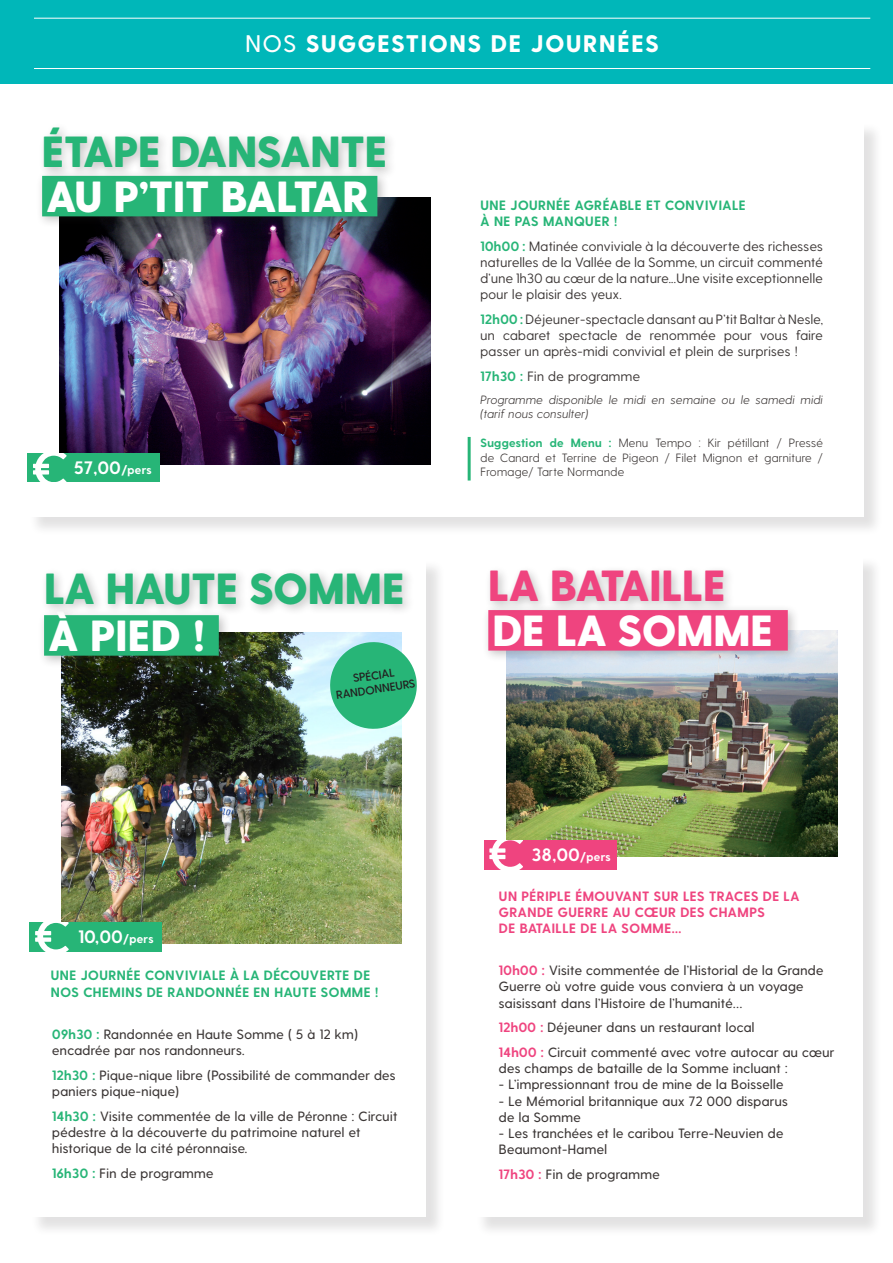
<style>
.page{position:relative;width:893px;height:1263px;background:#fff}
.page>*{position:absolute;margin:0;border:0;box-sizing:border-box;transform-origin:0 0}
.t1{font:800 43.5px "Greycliff CF";color:#fff}
.t2{font:800 43.5px "Greycliff CF";color:#27b577}
.t3{font:800 43.5px "Greycliff CF";color:#ef447f}
.t4{font:800 24px "Greycliff CF";letter-spacing:.075em;color:#fff}
.t5{font:700 18px "Greycliff CF";letter-spacing:.03em;color:#fff}
.t6{font:500 13.5px/16.2px "Greycliff CF";letter-spacing:.03em;color:#3b3635}
.t7{font:13.5px/16.2px "Greycliff CF";letter-spacing:.03em;color:#3b3635;text-align:justify}
.t8{font:700 13.5px/16.2px "Greycliff CF";letter-spacing:.04em;color:#27b577}
.t9{font:700 13.5px/16.2px "Greycliff CF";letter-spacing:.04em;color:#ef447f}
.t10{font:300 12px/14.4px "Greycliff CF";letter-spacing:.03em;color:#3b3635;text-align:justify}
.t11{font:italic 300 12px/14.4px "Greycliff CF";letter-spacing:.03em;color:#3b3635}
.t12{font:600 11.55px/13.8px "Greycliff CF";color:#231f20;text-align:center}
.s1{font-weight:500}
.s2{font-size:12px}
.s3{font-weight:700;color:#27b577}
.s4{font-weight:700;color:#ef447f}
</style>
<div class="page">
<div style="left:0;top:0;width:893px;height:84px;background:#00b7b9"></div>
<hr style="left:34px;top:68px;width:836px;height:1px;background:#fff">
<hr style="left:34px;top:18px;width:836px;height:1px;background:#fff">
<div style="left:28px;top:122px;width:855px;height:414px;background:#231f20;opacity:.13"></div>
<div style="left:27px;top:121px;width:837px;height:396px;background:#fff"></div>
<img style="left:60px;top:197px;width:370px;height:268px">
<div style="left:36px;top:170px;width:354px;height:59px;background:#231f20;opacity:.27"></div>
<div style="left:42px;top:176px;width:335px;height:40px;background:#27b577"></div>
<div style="left:38px;top:122px;width:359px;height:57px;background:#231f20;opacity:.27"></div>
<div style="left:27px;top:453px;width:132px;height:28px;background:#27b577"></div>
<svg style="left:33px;top:453px;width:34px;height:28px"></svg>
<div style="left:476px;top:556px;width:407px;height:681px;background:#231f20;opacity:.13"></div>
<div style="left:474px;top:555px;width:389px;height:662px;background:#fff"></div>
<img style="left:506px;top:631px;width:331px;height:226px">
<div style="left:482px;top:604px;width:318px;height:59px;background:#231f20;opacity:.27"></div>
<div style="left:488px;top:610px;width:300px;height:41px;background:#ef447f"></div>
<div style="left:484px;top:565px;width:251px;height:48px;background:#231f20;opacity:.27"></div>
<div style="left:484px;top:840px;width:133px;height:30px;background:#ef447f"></div>
<svg style="left:489px;top:840px;width:34px;height:30px"></svg>
<hr style="left:468px;top:437px;width:3px;height:43px;background:#27b577">
<div style="left:31px;top:559px;width:415px;height:678px;background:#231f20;opacity:.13"></div>
<div style="left:29px;top:558px;width:397px;height:659px;background:#fff"></div>
<img style="left:62px;top:633px;width:340px;height:310px">
<div style="left:38px;top:606px;width:193px;height:62px;background:#231f20;opacity:.27"></div>
<div style="left:44px;top:615px;width:175px;height:41px;background:#27b577"></div>
<div style="left:40px;top:568px;width:374px;height:48px;background:#231f20;opacity:.27"></div>
<div style="left:29px;top:922px;width:133px;height:29px;background:#27b577"></div>
<svg style="left:35px;top:922px;width:34px;height:29px"></svg>
<svg style="left:327px;top:639px;width:90px;height:93px"></svg>
<p class="t4" style="left:246px;top:29px;width:415px"><span class="s1">NOS</span> SUGGESTIONS DE JOURNÉES</p>
<p class="t2" style="left:42px;top:125px;width:347px">ÉTAPE DANSANTE</p>
<p class="t1" style="left:46px;top:170px;width:324px">AU P’TIT BALTAR</p>
<p class="t5" style="left:74px;top:457px;width:79px">57,00<span class="s2">/pers</span></p>
<p class="t2" style="left:44px;top:562px;width:362px">LA HAUTE SOMME</p>
<p class="t1" style="left:49px;top:609px;width:159px">À PIED !</p>
<p class="t12" style="left:333px;top:674px;width:81px;rotate:-8deg">SPÉCIAL<br>RANDONNEURS</p>
<p class="t5" style="left:78px;top:926px;width:77px">10,00<span class="s2">/pers</span></p>
<p class="t8" style="left:51px;top:968px;width:329px">UNE JOURNÉE CONVIVIALE À LA DÉCOUVERTE DE<br>NOS CHEMINS DE RANDONNÉE EN HAUTE SOMME !</p>
<p class="t6" style="left:52px;top:1026px;width:307px"><span class="s3">09h30 :</span> Randonnée en Haute Somme ( 5 à 12 km) encadrée par nos randonneurs.</p>
<p class="t6" style="left:52px;top:1067px;width:345px"><span class="s3">12h30 :</span> Pique-nique libre (Possibilité de commander des paniers pique-nique)</p>
<p class="t6" style="left:52px;top:1108px;width:347px"><span class="s3">14h30 :</span> Visite commentée de la ville de Péronne : Circuit pédestre à la découverte du patrimoine naturel et historique de la cité péronnaise.</p>
<p class="t6" style="left:52px;top:1165px;width:163px"><span class="s3">16h30 :</span> Fin de programme</p>
<p class="t8" style="left:481px;top:197px;width:267px">UNE JOURNÉE AGRÉABLE ET CONVIVIALE<br>À NE PAS MANQUER !</p>
<p class="t7" style="left:480px;top:238px;width:344px"><span class="s3">10h00 :</span> Matinée conviviale à la découverte des richesses naturelles de la Vallée de la Somme, un circuit commenté d’une 1h30 au cœur de la nature...Une visite exceptionnelle pour le plaisir des yeux.</p>
<p class="t7" style="left:480px;top:311px;width:344px"><span class="s3">12h00 :</span> Déjeuner-spectacle dansant au P’tit Baltar à Nesle, un cabaret spectacle de renommée pour vous faire passer un après-midi convivial et plein de surprises !</p>
<p class="t7" style="left:480px;top:368px;width:161px"><span class="s3">17h30 :</span> Fin de programme</p>
<p class="t11" style="left:480px;top:393px;width:344px">Programme disponible le midi en semaine ou le samedi midi (tarif nous consulter)</p>
<p class="t10" style="left:480px;top:436px;width:344px"><span class="s3">Suggestion de Menu :</span> Menu Tempo : Kir pétillant / Pressé de Canard et Terrine de Pigeon / Filet Mignon et garniture / Fromage/ Tarte Normande</p>
<p class="t3" style="left:488px;top:559px;width:239px">LA BATAILLE</p>
<p class="t1" style="left:493px;top:604px;width:282px">DE LA SOMME</p>
<p class="t5" style="left:532px;top:844px;width:80px">38,00<span class="s2">/pers</span></p>
<p class="t9" style="left:499px;top:888px;width:302px">UN PÉRIPLE ÉMOUVANT SUR LES TRACES DE LA<br>GRANDE GUERRE AU CŒUR DES CHAMPS<br>DE BATAILLE DE LA SOMME…</p>
<p class="t6" style="left:499px;top:962px;width:326px"><span class="s4">10h00 :</span> Visite commentée de l’Historial de la Grande<br>Guerre où votre guide vous conviera à un voyage saisissant dans l’Histoire de l’humanité…</p>
<p class="t6" style="left:499px;top:1019px;width:257px"><span class="s4">12h00 :</span> Déjeuner dans un restaurant local</p>
<p class="t6" style="left:499px;top:1044px;width:337px"><span class="s4">14h00 :</span> Circuit commenté avec votre autocar au cœur des champs de bataille de la Somme incluant :</p>
<p class="t6" style="left:499px;top:1076px;width:286px">- L’impressionnant trou de mine de la Boisselle</p>
<p class="t6" style="left:499px;top:1093px;width:290px">- Le Mémorial britannique aux 72 000 disparus de la Somme</p>
<p class="t6" style="left:499px;top:1125px;width:286px">- Les tranchées et le caribou Terre-Neuvien de<br>Beaumont-Hamel</p>
<p class="t6" style="left:499px;top:1166px;width:162px"><span class="s4">17h30 :</span> Fin de programme</p>
</div>
